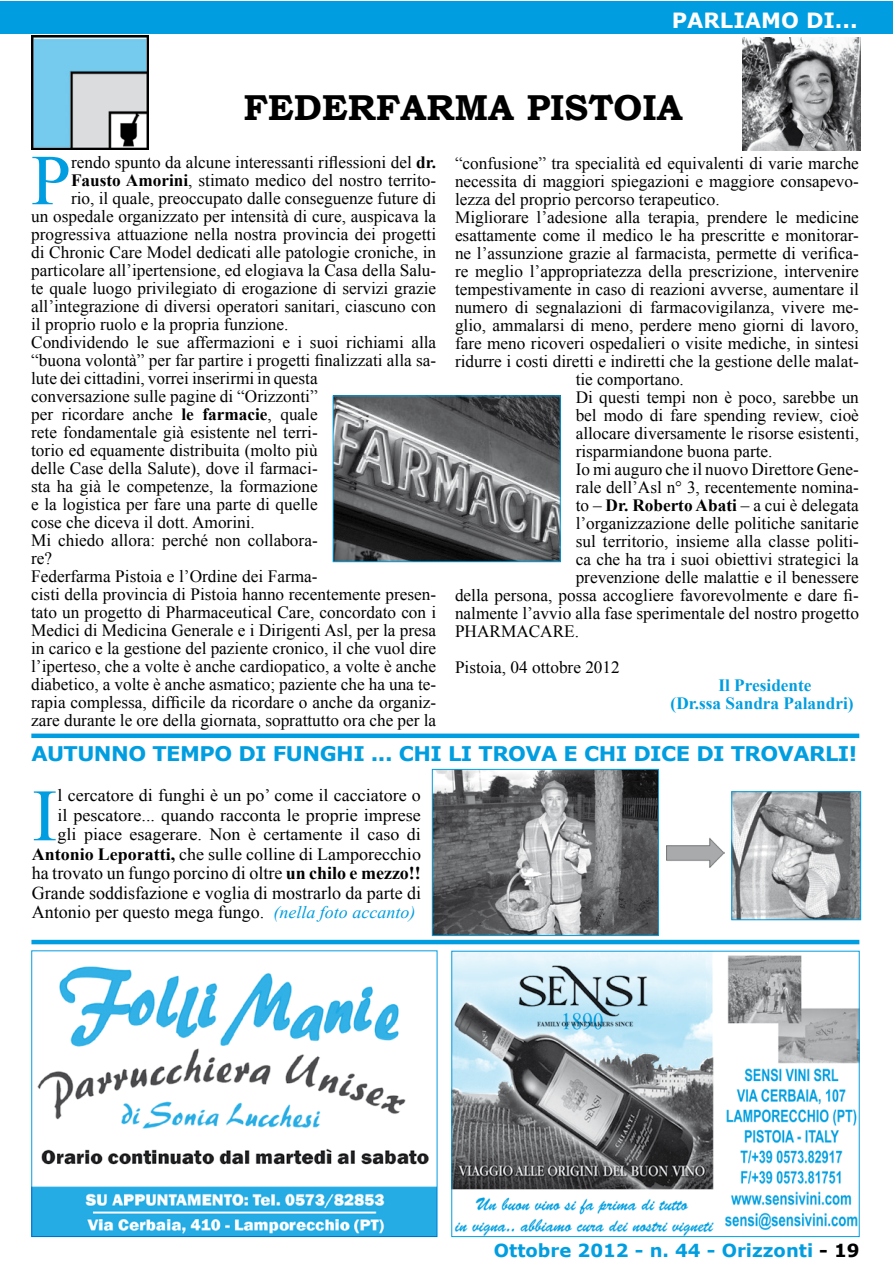
<style>
.page{position:relative;width:893px;height:1266px;background:#fff}
.page>*{position:absolute;margin:0;border:0;box-sizing:border-box;transform-origin:0 0}
.t1{font:73.8px "Times New Roman";color:#009ee0;scale:1.04 1}
.t2{font:71.55px "Times New Roman";color:#009ee0}
.t3{font:700 36px "Bookman Old Style";color:#000}
.t4{font:700 21px "Verdana";color:#fff}
.t5{font:700 20.1px "Verdana";letter-spacing:-.025em;color:#009ee0;scale:1.04 1}
.t6{font:18px/19.5px "Times New Roman";color:#000;text-align:justify}
.t7{font:700 18px "Verdana";color:#009ee0}
.t8{font:17.25px "Times New Roman";color:#000}
.t9{font:17.25px/19.5px "Times New Roman";color:#000;text-align:right;scale:1.04 1}
.t10{font:700 17.25px/18px "Times New Roman";color:#009ee0;text-align:center}
.s1{font-weight:700}
.s2{font-style:italic;font-size:17.25px;color:#009ee0}
.s3{color:#000}
</style>
<div class="page">
<div style="left:0;top:1px;width:892px;height:32px;background:#009ee0"></div>
<hr style="left:31px;top:940px;width:828px;height:4px;background:#009ee0">
<img style="left:453px;top:953px;width:405px;height:282px">
<div style="left:451px;top:951px;width:409px;height:286px;border:1px solid #009ee0"></div>
<img style="left:31px;top:36px;width:118px;height:114px">
<img style="left:335px;top:397px;width:224px;height:163px">
<div style="left:333px;top:395px;width:228px;height:167px;border:1px solid #009ee0"></div>
<img style="left:742px;top:37px;width:118px;height:114px">
<div style="left:31px;top:733px;width:828px;height:5px;background:#009ee0"></div>
<img style="left:434px;top:771px;width:223px;height:163px">
<div style="left:432px;top:769px;width:227px;height:167px;border:1px solid #009ee0"></div>
<img style="left:733px;top:793px;width:126px;height:125px">
<div style="left:731px;top:791px;width:130px;height:129px;border:1px solid #009ee0"></div>
<img style="left:666px;top:838px;width:58px;height:30px">
<img style="left:32px;top:951px;width:405px;height:286px">
<p class="t4" style="left:672px;top:7px;width:187px">PARLIAMO DI...</p>
<h3 class="t3" style="left:243px;top:86px;width:441px">FEDERFARMA PISTOIA</h3>
<h2 class="t2" style="left:31px;top:140px;width:41px">P</h2>
<p class="t8" style="left:71px;top:153px;width:367px">rendo spunto da alcune interessanti riflessioni del <span class="s1">dr.</span></p>
<p class="t8" style="left:71px;top:171px;width:367px"><span class="s1">Fausto Amorini</span>, stimato medico del nostro territo-</p>
<p class="t8" style="left:71px;top:189px;width:367px">rio, il quale, preoccupato dalle conseguenze future di</p>
<p class="t8" style="left:31px;top:207px;width:407px">un ospedale organizzato per intensità di cure, auspicava la</p>
<p class="t8" style="left:31px;top:225px;width:406px">progressiva attuazione nella nostra provincia dei progetti</p>
<p class="t8" style="left:31px;top:243px;width:406px">di Chronic Care Model dedicati alle patologie croniche, in</p>
<p class="t8" style="left:31px;top:261px;width:406px">particolare all’ipertensione, ed elogiava la Casa della Salu-</p>
<p class="t8" style="left:31px;top:279px;width:406px">te quale luogo privilegiato di erogazione di servizi grazie</p>
<p class="t8" style="left:31px;top:297px;width:406px">all’integrazione di diversi operatori sanitari, ciascuno con</p>
<p class="t8" style="left:31px;top:315px;width:259px">il proprio ruolo e la propria funzione.</p>
<p class="t8" style="left:31px;top:333px;width:407px">Condividendo le sue affermazioni e i suoi richiami alla</p>
<p class="t8" style="left:31px;top:351px;width:406px">“buona volontà” per far partire i progetti finalizzati alla sa-</p>
<p class="t8" style="left:31px;top:369px;width:288px">lute dei cittadini, vorrei inserirmi in questa</p>
<p class="t8" style="left:31px;top:387px;width:288px">conversazione sulle pagine di “Orizzonti”</p>
<p class="t8" style="left:31px;top:405px;width:288px">per ricordare anche <span class="s1">le farmacie</span>, quale</p>
<p class="t8" style="left:31px;top:423px;width:288px">rete fondamentale già esistente nel terri-</p>
<p class="t8" style="left:31px;top:441px;width:288px">torio ed equamente distribuita (molto più</p>
<p class="t8" style="left:31px;top:459px;width:288px">delle Case della Salute), dove il farmaci-</p>
<p class="t8" style="left:31px;top:477px;width:288px">sta ha già le competenze, la formazione</p>
<p class="t8" style="left:31px;top:495px;width:288px">e la logistica per fare una parte di quelle</p>
<p class="t8" style="left:31px;top:513px;width:225px">cose che diceva il dott. Amorini.</p>
<p class="t8" style="left:31px;top:531px;width:288px">Mi chiedo allora: perché non collabora-</p>
<p class="t8" style="left:31px;top:549px;width:23px">re?</p>
<p class="t8" style="left:31px;top:567px;width:288px">Federfarma Pistoia e l’Ordine dei Farma-</p>
<p class="t8" style="left:31px;top:585px;width:406px">cisti della provincia di Pistoia hanno recentemente presen-</p>
<p class="t8" style="left:31px;top:603px;width:406px">tato un progetto di Pharmaceutical Care, concordato con i</p>
<p class="t8" style="left:31px;top:621px;width:407px">Medici di Medicina Generale e i Dirigenti Asl, per la presa</p>
<p class="t8" style="left:31px;top:639px;width:407px">in carico e la gestione del paziente cronico, il che vuol dire</p>
<p class="t8" style="left:31px;top:657px;width:406px">l’iperteso, che a volte è anche cardiopatico, a volte è anche</p>
<p class="t8" style="left:31px;top:675px;width:407px">diabetico, a volte è anche asmatico;; paziente che ha una te-</p>
<p class="t8" style="left:31px;top:693px;width:406px">rapia complessa, difficile da ricordare o anche da organiz-</p>
<p class="t8" style="left:31px;top:711px;width:406px">zare durante le ore della giornata, soprattutto ora che per la</p>
<p class="t8" style="left:455px;top:154px;width:405px">“confusione” tra specialità ed equivalenti di varie marche</p>
<p class="t8" style="left:455px;top:172px;width:405px">necessita di maggiori spiegazioni e maggiore consapevo-</p>
<p class="t8" style="left:455px;top:190px;width:266px">lezza del proprio percorso terapeutico.</p>
<p class="t8" style="left:455px;top:208px;width:405px">Migliorare l’adesione alla terapia, prendere le medicine</p>
<p class="t8" style="left:455px;top:226px;width:405px">esattamente come il medico le ha prescritte e monitorar-</p>
<p class="t8" style="left:455px;top:244px;width:405px">ne l’assunzione grazie al farmacista, permette di verifica-</p>
<p class="t8" style="left:455px;top:262px;width:405px">re meglio l’appropriatezza della prescrizione, intervenire</p>
<p class="t8" style="left:455px;top:280px;width:405px">tempestivamente in caso di reazioni avverse, aumentare il</p>
<p class="t8" style="left:455px;top:298px;width:405px">numero di segnalazioni di farmacovigilanza, vivere me-</p>
<p class="t8" style="left:455px;top:316px;width:405px">glio, ammalarsi di meno, perdere meno giorni di lavoro,</p>
<p class="t8" style="left:455px;top:334px;width:405px">fare meno ricoveri ospedalieri o visite mediche, in sintesi</p>
<p class="t8" style="left:455px;top:352px;width:405px">ridurre i costi diretti e indiretti che la gestione delle malat-</p>
<p class="t8" style="left:576px;top:370px;width:110px">tie comportano.</p>
<p class="t8" style="left:576px;top:388px;width:285px">Di questi tempi non è poco, sarebbe un</p>
<p class="t8" style="left:576px;top:406px;width:285px">bel modo di fare spending review, cioè</p>
<p class="t8" style="left:576px;top:424px;width:285px">allocare diversamente le risorse esistenti,</p>
<p class="t8" style="left:576px;top:442px;width:198px">risparmiandone buona parte.</p>
<p class="t8" style="left:576px;top:460px;width:285px">Io mi auguro che il nuovo Direttore Gene-</p>
<p class="t8" style="left:576px;top:478px;width:285px">rale dell’Asl n° 3, recentemente nomina-</p>
<p class="t8" style="left:576px;top:496px;width:285px">to – <span class="s1">Dr. Roberto Abati</span> – a cui è delegata</p>
<p class="t8" style="left:576px;top:514px;width:285px">l’organizzazione delle politiche sanitarie</p>
<p class="t8" style="left:576px;top:532px;width:285px">sul territorio, insieme alla classe politi-</p>
<p class="t8" style="left:576px;top:550px;width:285px">ca che ha tra i suoi obiettivi strategici la</p>
<p class="t8" style="left:576px;top:568px;width:285px">prevenzione delle malattie e il benessere</p>
<p class="t8" style="left:455px;top:586px;width:405px">della persona, possa accogliere favorevolmente e dare fi-</p>
<p class="t8" style="left:455px;top:604px;width:405px">nalmente l’avvio alla fase sperimentale del nostro progetto</p>
<p class="t8" style="left:455px;top:622px;width:126px">PHARMACARE.</p>
<p class="t8" style="left:455px;top:658px;width:166px">Pistoia, 04 ottobre 2012</p>
<p class="t10" style="left:671px;top:676px;width:184px">Il Presidente<br>(Dr.ssa Sandra Palandri)</p>
<p class="t5" style="left:31px;top:740px;width:796px">AUTUNNO TEMPO DI FUNGHI ... CHI LI TROVA E CHI DICE DI TROVARLI!</p>
<h1 class="t1" style="left:32px;top:774px;width:26px">I</h1>
<p class="t9" style="left:32px;top:786px;width:376px">l cercatore di funghi è un po’ come il cacciatore o<br>il pescatore... quando racconta le proprie imprese<br>gli piace esagerare. Non è certamente il caso di <span class="s1">Antonio Leporatti,</span> che sulle colline di Lamporecchio</p>
<p class="t6" style="left:32px;top:863px;width:391px">ha trovato un fungo porcino di oltre <span class="s1">un chilo e mezzo!!<br></span>Grande soddisfazione e voglia di mostrarlo da parte di Antonio per questo mega fungo. <span class="s2">(nella foto accanto)</span></p>
<p class="t7" style="left:494px;top:1239px;width:367px">Ottobre 2012 - n. 44 - Orizzonti <span class="s3">- 19</span></p>
</div>
